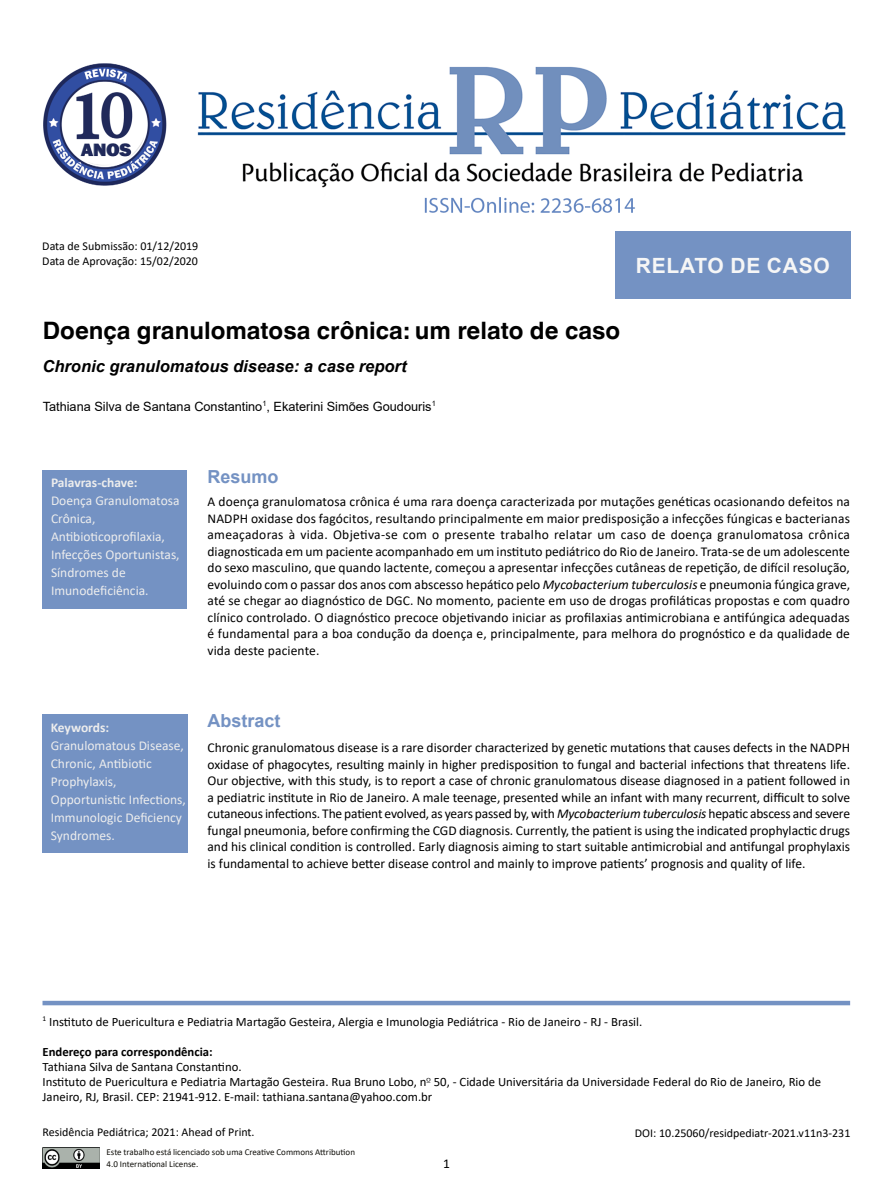
<style>
.page{position:relative;width:893px;height:1191px;background:#fff}
.page>*{position:absolute;margin:0;border:0;box-sizing:border-box;transform-origin:0 0}
.t1{font:700 24px "Helvetica World";color:#000}
.t2{font:700 21px "Arial";letter-spacing:.035em;color:#f6f6f6}
.t3{font:700 18px "Arial";color:#7492c3}
.t4{font:italic 700 16.5px "Arial";color:#000}
.t5{font:13.5px/16.5px "Calibri";color:#000;text-align:justify}
.t6{font:13.5px/18px "Calibri";color:#ededed}
.t7{font:700 13.5px "Calibri";letter-spacing:-.005em;color:#ededed}
.t8{font:12.75px/15px "Calibri";color:#000}
.t9{font:12.75px "Arial";color:#000}
.t10{font:700 12.75px "Calibri";color:#000}
.t11{font:12px/15px "Calibri";color:#000}
.t12{font:9px/12px "Calibri";color:#12110c}
.s1{font-style:italic}
.s2{font-family:"Gatineau Plain"}
</style>
<div class="page">
<div style="left:43px;top:1000px;width:807px;height:5px;background:#7492c3"></div>
<img style="left:197px;top:66px;width:649px;height:147px">
<img style="left:43px;top:63px;width:123px;height:123px">
<div style="left:43px;top:470px;width:144px;height:139px;background:#7492c3"></div>
<div style="left:42px;top:714px;width:145px;height:139px;background:#7492c3"></div>
<div style="left:615px;top:232px;width:235px;height:67px;background:#7492c3"></div>
<img style="left:43px;top:1147px;width:56px;height:21px">
<p class="t11" style="left:42px;top:238px;width:158px">Data de Submissão: 01/12/2019<br>Data de Aprovação: 15/02/2020</p>
<h2 class="t2" style="left:636px;top:251px;width:195px">RELATO DE CASO</h2>
<h1 class="t1" style="left:43px;top:316px;width:579px">Doença granulomatosa crônica: um relato de caso</h1>
<p class="t4" style="left:43px;top:355px;width:366px">Chronic granulomatous disease: a case report</p>
<p class="t9" style="left:43px;top:397px;width:395px">Tathiana Silva de Santana Constantino<sup>1</sup>, Ekaterini Simões Goudouris<sup>1</sup></p>
<p class="t7" style="left:51px;top:473px;width:88px">Palavras-chave:</p>
<p class="t6" style="left:51px;top:491px;width:130px">Doença Granulomatosa<br>Crônica,<br>Antibioticoprofilaxia,<br>Infecções Oportunistas,<br>Síndromes de<br>Imunodeficiência.</p>
<h3 class="t3" style="left:208px;top:464px;width:73px">Resumo</h3>
<p class="t5" style="left:208px;top:493px;width:644px">A doença granulomatosa crônica é uma rara doença caracterizada por mutações genéticas ocasionando defeitos na NADPH oxidase dos fagócitos, resultando principalmente em maior predisposição a infecções fúngicas e bacterianas ameaçadoras à vida. Objetiva-se com o presente trabalho relatar um caso de doença granulomatosa crônica diagnosticada em um paciente acompanhado em um instituto pediátrico do Rio de Janeiro. Trata-se de um adolescente do sexo masculino, que quando lactente, começou a apresentar infecções cutâneas de repetição, de difícil resolução, evoluindo com o passar dos anos com abscesso hepático pelo <span class="s1">Mycobacterium tuberculosis</span> e pneumonia fúngica grave, até se chegar ao diagnóstico de DGC. No momento, paciente em uso de drogas profiláticas propostas e com quadro clínico controlado. O diagnóstico precoce objetivando iniciar as profilaxias antimicrobiana e antifúngica adequadas é fundamental para a boa condução da doença e, principalmente, para melhora do prognóstico e da qualidade de vida deste paciente.</p>
<p class="t7" style="left:51px;top:717px;width:60px">Keywords:</p>
<p class="t6" style="left:51px;top:735px;width:137px">Granulomatous Disease,<br>Chronic, Antibiotic<br>Prophylaxis,<br>Opportunistic Infections,<br>Immunologic Deficiency<br>Syndromes.</p>
<h3 class="t3" style="left:208px;top:708px;width:75px">Abstract</h3>
<p class="t5" style="left:208px;top:739px;width:644px">Chronic granulomatous disease is a rare disorder characterized by genetic mutations that causes defects in the NADPH oxidase of phagocytes, resulting mainly in higher predisposition to fungal and bacterial infections that threatens life.<br>Our objective, with this study, is to report a case of chronic granulomatous disease diagnosed in a patient followed in a pediatric institute in Rio de Janeiro. A male teenage, presented while an infant with many recurrent, difficult to solve cutaneous infections. The patient evolved, as years passed by, with <span class="s1">Mycobacterium tuberculosis</span> hepatic abscess and severe fungal pneumonia, before confirming the CGD diagnosis. Currently, the patient is using the indicated prophylactic drugs and his clinical condition is controlled. Early diagnosis aiming to start suitable antimicrobial and antifungal prophylaxis is fundamental to achieve better disease control and mainly to improve patients’ prognosis and quality of life.</p>
<p class="t8" style="left:43px;top:1013px;width:601px"><sup>1</sup> Instituto de Puericultura e Pediatria Martagão Gesteira, Alergia e Imunologia Pediátrica - Rio de Janeiro - RJ - Brasil.</p>
<p class="t10" style="left:43px;top:1042px;width:172px">Endereço para correspondência:</p>
<p class="t8" style="left:43px;top:1058px;width:780px">Tathiana Silva de Santana Constantino.<br>Instituto de Puericultura e Pediatria Martagão Gesteira. Rua Bruno Lobo, n<span class="s2">º</span> 50, - Cidade Universitária da Universidade Federal do Rio de Janeiro, Rio de<br>Janeiro, RJ, Brasil. CEP: 21941-912. E-mail: tathiana.santana@yahoo.com.br</p>
<p class="t11" style="left:43px;top:1124px;width:214px">Residência Pediátrica; 2021: Ahead of Print.</p>
<p class="t12" style="left:107px;top:1145px;width:250px">Este trabalho está licenciado sob uma Creative Commons Attribution<br>4.0 International License.</p>
<p class="t5" style="left:443px;top:1154px;width:8px">1</p>
<p class="t11" style="left:635px;top:1125px;width:217px">DOI: 10.25060/residpediatr-2021.v11n3-231</p>
</div>
